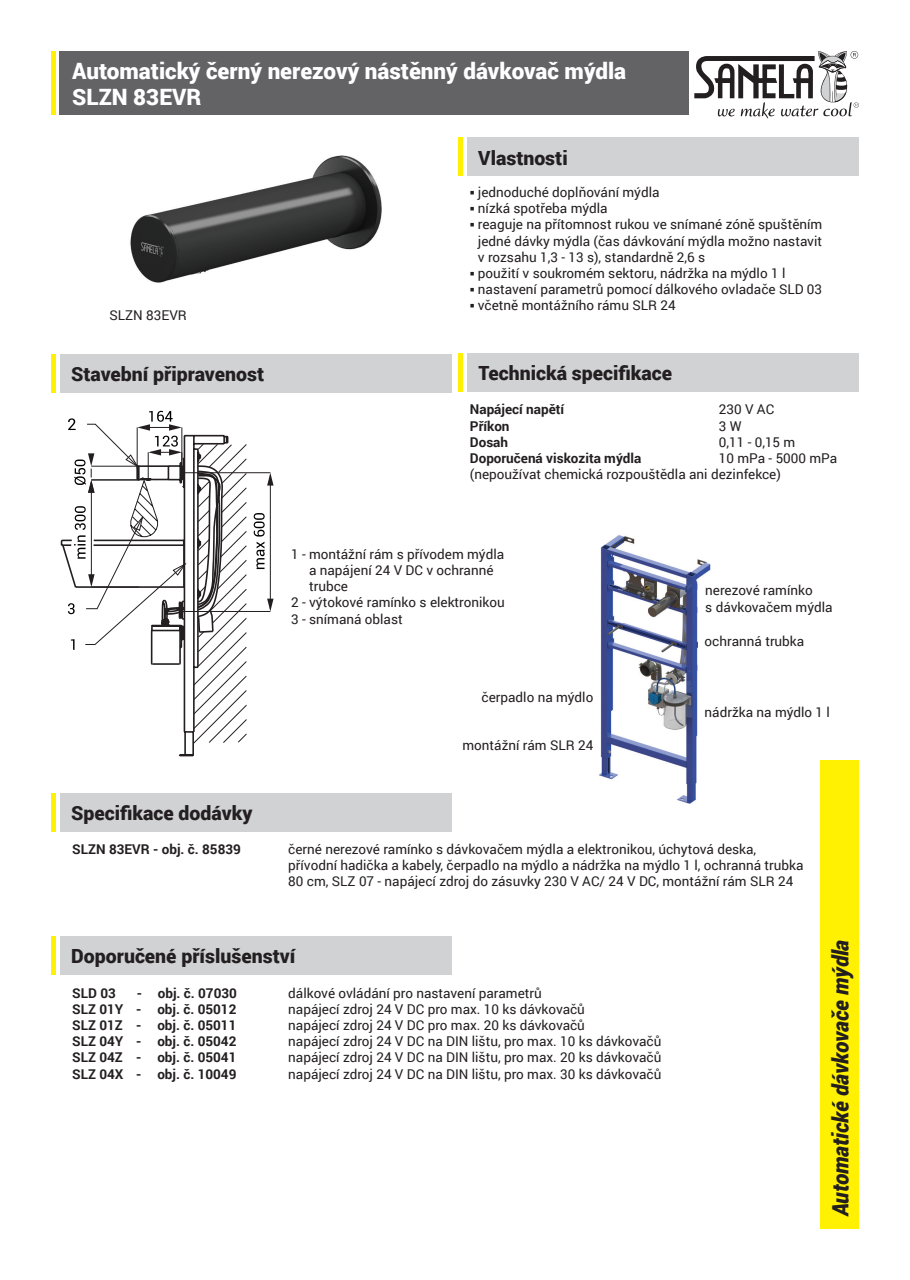
<style>
.page{position:relative;width:910px;height:1280px;background:#fff}
.page>*{position:absolute;margin:0;border:0;box-sizing:border-box;transform-origin:0 0}
.t1{font:900 22.5px/26.2px "Roboto";color:#fff}
.t2{font:italic 900 22.5px "Roboto";letter-spacing:-.005em;color:#231f20;scale:.95 1}
.t3{font:900 19.5px "Roboto";color:#231f20}
.t4{font:13.5px/16.2px "Roboto";color:#231f20}
.t5{font:700 13.5px "Roboto";color:#231f20}
</style>
<div class="page">
<div style="left:60px;top:51px;width:629px;height:64px;background:#636366"></div>
<div style="left:821px;top:760px;width:38px;height:469px;background:#fff101"></div>
<svg style="left:694px;top:51px;width:165px;height:68px"></svg>
<hr style="left:51px;top:51px;width:4px;height:64px;background:#fff101">
<div style="left:468px;top:138px;width:391px;height:38px;background:#d1d2d4"></div>
<hr style="left:458px;top:138px;width:4px;height:38px;background:#fff101">
<div style="left:60px;top:354px;width:392px;height:38px;background:#d1d2d4"></div>
<hr style="left:51px;top:354px;width:4px;height:38px;background:#fff101">
<div style="left:468px;top:353px;width:391px;height:39px;background:#d1d2d4"></div>
<hr style="left:458px;top:353px;width:4px;height:39px;background:#fff101">
<div style="left:61px;top:793px;width:391px;height:38px;background:#d1d2d4"></div>
<hr style="left:51px;top:793px;width:4px;height:38px;background:#fff101">
<div style="left:61px;top:936px;width:391px;height:39px;background:#d1d2d4"></div>
<hr style="left:51px;top:936px;width:4px;height:39px;background:#fff101">
<img style="left:130px;top:155px;width:252px;height:128px">
<img style="left:599px;top:535px;width:112px;height:269px">
<hr style="left:183px;top:611px;width:87px;height:1px;background:#231f20">
<hr style="left:180px;top:472px;width:90px;height:1px;background:#231f20">
<hr style="left:270px;top:475px;width:1px;height:134px;background:#231f20">
<svg style="left:267px;top:473px;width:7px;height:13px"></svg>
<svg style="left:267px;top:599px;width:7px;height:12px"></svg>
<svg style="left:254px;top:513px;width:11px;height:56px"></svg>
<svg style="left:229px;top:444px;width:18px;height:299px"></svg>
<svg style="left:60px;top:411px;width:169px;height:346px"></svg>
<h1 class="t1" style="left:72px;top:57px;width:555px">Automatický černý nerezový nástěnný dávkovač mýdla<br>SLZN 83EVR</h1>
<p class="t4" style="left:109px;top:307px;width:79px">SLZN 83EVR</p>
<h2 class="t3" style="left:478px;top:144px;width:91px">Vlastnosti</h2>
<p class="t4" style="left:470px;top:184px;width:191px">○ jednoduché doplňování mýdla</p>
<p class="t4" style="left:470px;top:200px;width:139px">○ nízká spotřeba mýdla</p>
<p class="t4" style="left:478px;top:216px;width:346px;text-align:justify;text-indent:-8px">○ reaguje na přítomnost rukou ve snímané zóně spuštěním jedné dávky mýdla (čas dávkování mýdla možno nastavit v rozsahu 1,3 - 13 s), standardně 2,6 s</p>
<p class="t4" style="left:470px;top:265px;width:317px">○ použití v soukromém sektoru, nádržka na mýdlo 1 l</p>
<p class="t4" style="left:470px;top:281px;width:354px">○ nastavení parametrů pomocí dálkového ovladače SLD 03</p>
<p class="t4" style="left:470px;top:297px;width:207px">○ včetně montážního rámu SLR 24</p>
<h2 class="t3" style="left:71px;top:360px;width:194px">Stavební připravenost</h2>
<h2 class="t3" style="left:478px;top:359px;width:195px">Technická specifikace</h2>
<p class="t5" style="left:470px;top:400px;width:96px">Napájecí napětí</p>
<p class="t4" style="left:719px;top:401px;width:57px">230 V AC</p>
<p class="t5" style="left:470px;top:416px;width:41px">Příkon</p>
<p class="t4" style="left:719px;top:417px;width:24px">3 W</p>
<p class="t5" style="left:470px;top:432px;width:40px">Dosah</p>
<p class="t4" style="left:719px;top:433px;width:78px">0,11 - 0,15 m</p>
<p class="t5" style="left:470px;top:449px;width:173px">Doporučená viskozita mýdla</p>
<p class="t4" style="left:470px;top:449px;width:369px;text-indent:249px">10 mPa - 5000 mPa (nepoužívat chemická rozpouštědla ani dezinfekce)</p>
<p class="t4" style="left:291px;top:545px;width:215px">1 - montážní rám s přívodem mýdla</p>
<p class="t4" style="left:309px;top:562px;width:186px">a napájení 24 V DC v ochranné</p>
<p class="t4" style="left:309px;top:578px;width:40px">trubce</p>
<p class="t4" style="left:291px;top:594px;width:215px">2 - výtokové ramínko s elektronikou</p>
<p class="t4" style="left:291px;top:610px;width:113px">3 - snímaná oblast</p>
<p class="t4" style="left:482px;top:689px;width:113px">čerpadlo na mýdlo</p>
<p class="t4" style="left:462px;top:736px;width:132px">montážní rám SLR 24</p>
<p class="t4" style="left:705px;top:582px;width:129px">nerezové ramínko<br>s dávkovačem mýdla</p>
<p class="t4" style="left:705px;top:632px;width:101px">ochranná trubka</p>
<p class="t4" style="left:705px;top:704px;width:127px">nádržka na mýdlo 1 l</p>
<h2 class="t3" style="left:71px;top:799px;width:183px">Specifikace dodávky</h2>
<p class="t5" style="left:72px;top:840px;width:170px">SLZN 83EVR - obj. č. 85839</p>
<p class="t4" style="left:288px;top:840px;width:517px">černé nerezové ramínko s dávkovačem mýdla a elektronikou, úchytová deska, přívodní hadička a kabely, čerpadlo na mýdlo a nádržka na mýdlo 1 l, ochranná trubka<br>80 cm, SLZ 07 - napájecí zdroj do zásuvky 230 V AC/ 24 V DC, montážní rám SLR 24</p>
<h2 class="t3" style="left:71px;top:943px;width:226px">Doporučené příslušenství</h2>
<p class="t5" style="left:72px;top:983px;width:45px">SLD 03</p>
<p class="t5" style="left:137px;top:983px;width:102px">- obj. č. 07030</p>
<p class="t4" style="left:288px;top:984px;width:255px">dálkové ovládání pro nastavení parametrů</p>
<p class="t5" style="left:72px;top:999px;width:166px">SLZ 01Y - obj. č. 05012</p>
<p class="t4" style="left:288px;top:1000px;width:298px">napájecí zdroj 24 V DC pro max. 10 ks dávkovačů</p>
<p class="t5" style="left:72px;top:1015px;width:166px">SLZ 01Z - obj. č. 05011</p>
<p class="t4" style="left:288px;top:1016px;width:298px">napájecí zdroj 24 V DC pro max. 20 ks dávkovačů</p>
<p class="t5" style="left:72px;top:1032px;width:166px">SLZ 04Y - obj. č. 05042</p>
<p class="t4" style="left:288px;top:1033px;width:375px">napájecí zdroj 24 V DC na DIN lištu, pro max. 10 ks dávkovačů</p>
<p class="t5" style="left:72px;top:1048px;width:166px">SLZ 04Z - obj. č. 05041</p>
<p class="t4" style="left:288px;top:1049px;width:375px">napájecí zdroj 24 V DC na DIN lištu, pro max. 20 ks dávkovačů</p>
<p class="t5" style="left:72px;top:1064px;width:166px">SLZ 04X - obj. č. 10049</p>
<p class="t4" style="left:288px;top:1065px;width:375px">napájecí zdroj 24 V DC na DIN lištu, pro max. 30 ks dávkovačů</p>
<h1 class="t2" style="left:825px;top:1216px;width:293px;rotate:-90deg">Automatické dávkovače mýdla</h1>
</div>
